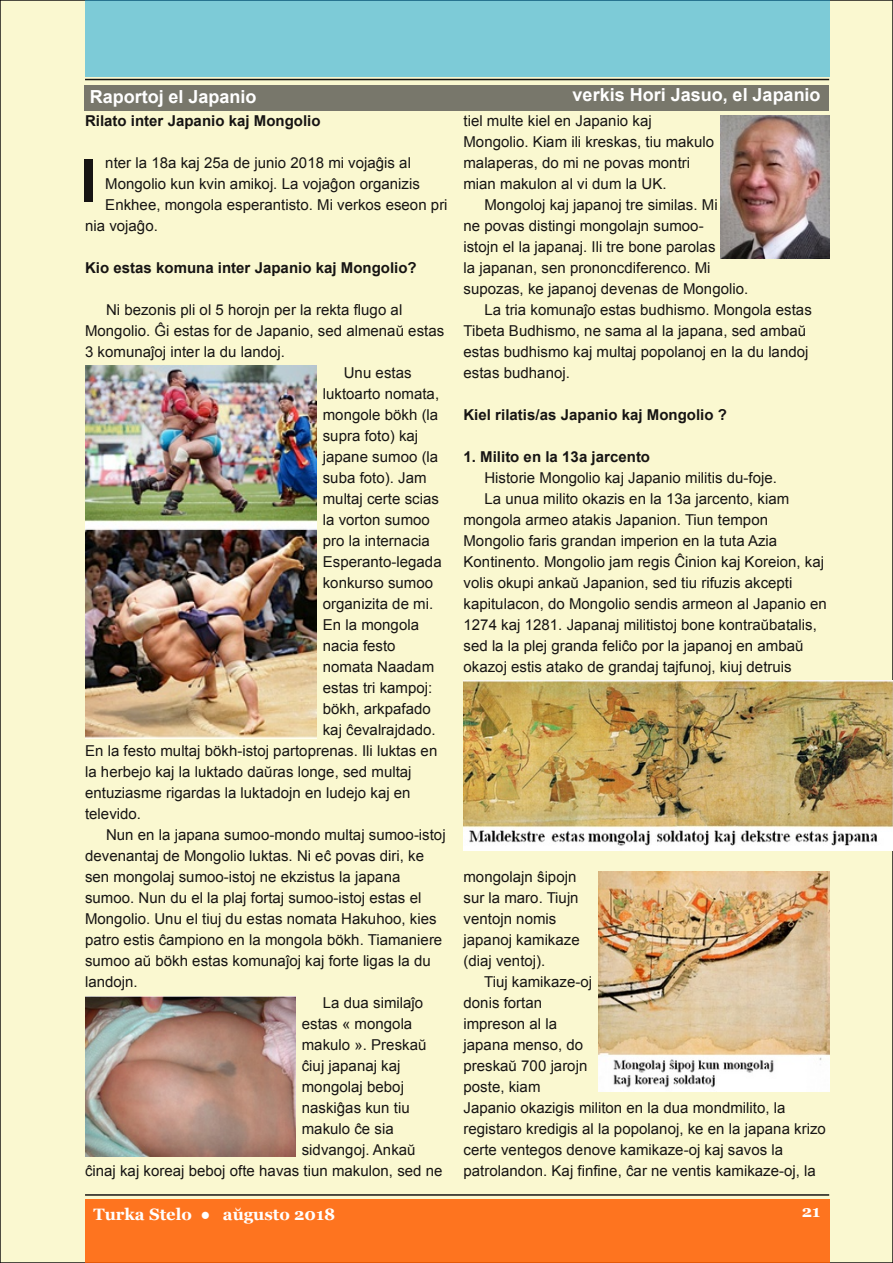
<style>
.page{position:relative;width:893px;height:1263px;background:#faf8d0}
.page>*{position:absolute;margin:0;border:0;box-sizing:border-box;transform-origin:0 0}
.t1{font:700 60px "Arial";color:#161413}
.t2{font:700 18px "Arial";color:#fff}
.t3{font:700 16.5px "Georgia";color:#fff}
.t4{font:15px/21px "Arial";letter-spacing:.005em;color:#161413}
.t5{font:700 15px "Arial";letter-spacing:.005em;color:#161413}
</style>
<div class="page">
<div style="left:85px;top:1199px;width:744px;height:64px;background:#fe741f"></div>
<hr style="left:85px;top:1194px;width:744px;height:2px;background:#161413">
<div style="left:85px;top:0;width:744px;height:77px;background:#7dcbd7"></div>
<hr style="left:85px;top:79px;width:744px;height:1px;background:#161413">
<div style="left:84px;top:85px;width:745px;height:26px;background:#78776b"></div>
<img style="left:721px;top:115px;width:108px;height:143px">
<img style="left:85px;top:366px;width:232px;height:373px">
<img style="left:85px;top:997px;width:210px;height:160px">
<img style="left:463px;top:680px;width:430px;height:170px">
<img style="left:599px;top:872px;width:230px;height:219px">
<p class="t2" style="left:90px;top:86px;width:168px">Raportoj el Japanio</p>
<p class="t2" style="left:573px;top:85px;width:249px">verkis Hori Jasuo, el Japanio</p>
<p class="t5" style="left:85px;top:112px;width:237px">Rilato inter Japanio kaj Mongolio</p>
<p class="t4" style="left:105px;top:152px;width:307px">nter la 18a kaj 25a de junio 2018 mi vojaĝis al</p>
<p class="t4" style="left:105px;top:173px;width:316px">Mongolio kun kvin amikoj. La vojaĝon organizis</p>
<p class="t4" style="left:105px;top:194px;width:344px">Enkhee, mongola esperantisto. Mi verkos eseon pri</p>
<p class="t4" style="left:85px;top:215px;width:74px">nia vojaĝo.</p>
<p class="t5" style="left:85px;top:259px;width:333px">Kio estas komuna inter Japanio kaj Mongolio?</p>
<p class="t4" style="left:106px;top:299px;width:298px">Ni bezonis pli ol 5 horojn per la rekta flugo al</p>
<p class="t4" style="left:85px;top:320px;width:361px">Mongolio. Ĝi estas for de Japanio, sed almenaŭ estas</p>
<p class="t4" style="left:85px;top:341px;width:202px">3 komunaĵoj inter la du landoj.</p>
<p class="t4" style="left:344px;top:362px;width:69px">Unu estas</p>
<p class="t4" style="left:323px;top:383px;width:118px">luktoarto nomata,</p>
<p class="t4" style="left:323px;top:404px;width:117px">mongole bökh (la</p>
<p class="t4" style="left:323px;top:425px;width:97px">supra foto) kaj</p>
<p class="t4" style="left:323px;top:446px;width:117px">japane sumoo (la</p>
<p class="t4" style="left:323px;top:467px;width:105px">suba foto). Jam</p>
<p class="t4" style="left:323px;top:488px;width:118px">multaj certe scias</p>
<p class="t4" style="left:323px;top:509px;width:109px">la vorton sumoo</p>
<p class="t4" style="left:323px;top:530px;width:109px">pro la internacia</p>
<p class="t4" style="left:323px;top:551px;width:120px">Esperanto-legada</p>
<p class="t4" style="left:323px;top:572px;width:112px">konkurso sumoo</p>
<p class="t4" style="left:323px;top:593px;width:112px">organizita de mi.</p>
<p class="t4" style="left:323px;top:614px;width:98px">En la mongola</p>
<p class="t4" style="left:323px;top:635px;width:74px">nacia festo</p>
<p class="t4" style="left:323px;top:656px;width:113px">nomata Naadam</p>
<p class="t4" style="left:323px;top:677px;width:111px">estas tri kampoj:</p>
<p class="t4" style="left:323px;top:698px;width:110px">bökh, arkpafado</p>
<p class="t4" style="left:323px;top:719px;width:114px">kaj ĉevalrajdado.</p>
<p class="t4" style="left:85px;top:740px;width:354px">En la festo multaj bökh-istoj partoprenas. Ili luktas en</p>
<p class="t4" style="left:85px;top:761px;width:328px">la herbejo kaj la luktado daŭras longe, sed multaj</p>
<p class="t4" style="left:85px;top:782px;width:327px">entuziasme rigardas la luktadojn en ludejo kaj en</p>
<p class="t4" style="left:85px;top:803px;width:58px">televido.</p>
<p class="t4" style="left:106px;top:824px;width:341px">Nun en la japana sumoo-mondo multaj sumoo-istoj</p>
<p class="t4" style="left:85px;top:845px;width:340px">devenantaj de Mongolio luktas. Ni eĉ povas diri, ke</p>
<p class="t4" style="left:85px;top:866px;width:317px">sen mongolaj sumoo-istoj ne ekzistus la japana</p>
<p class="t4" style="left:85px;top:887px;width:338px">sumoo. Nun du el la plaj fortaj sumoo-istoj estas el</p>
<p class="t4" style="left:85px;top:908px;width:353px">Mongolio. Unu el tiuj du estas nomata Hakuhoo, kies</p>
<p class="t4" style="left:85px;top:929px;width:359px">patro estis ĉampiono en la mongola bökh. Tiamaniere</p>
<p class="t4" style="left:85px;top:950px;width:347px">sumoo aŭ bökh estas komunaĵoj kaj forte ligas la du</p>
<p class="t4" style="left:85px;top:971px;width:54px">landojn.</p>
<p class="t4" style="left:323px;top:992px;width:102px">La dua similaĵo</p>
<p class="t4" style="left:302px;top:1013px;width:112px">estas « mongola</p>
<p class="t4" style="left:302px;top:1034px;width:126px">makulo ». Preskaŭ</p>
<p class="t4" style="left:302px;top:1055px;width:100px">ĉiuj japanaj kaj</p>
<p class="t4" style="left:302px;top:1076px;width:104px">mongolaj beboj</p>
<p class="t4" style="left:302px;top:1097px;width:109px">naskiĝas kun tiu</p>
<p class="t4" style="left:302px;top:1118px;width:93px">makulo ĉe sia</p>
<p class="t4" style="left:302px;top:1139px;width:115px">sidvangoj. Ankaŭ</p>
<p class="t4" style="left:85px;top:1160px;width:359px">ĉinaj kaj koreaj beboj ofte havas tiun makulon, sed ne</p>
<p class="t4" style="left:463px;top:110px;width:252px">tiel multe kiel en Japanio kaj<br>Mongolio. Kiam ili kreskas, tiu makulo malaperas, do mi ne povas montri mian makulon al vi dum la UK.</p>
<p class="t4" style="left:484px;top:194px;width:235px">Mongoloj kaj japanoj tre similas. Mi</p>
<p class="t4" style="left:463px;top:215px;width:242px">ne povas distingi mongolajn sumoo-</p>
<p class="t4" style="left:463px;top:236px;width:253px">istojn el la japanaj. Ili tre bone parolas</p>
<p class="t4" style="left:463px;top:257px;width:249px">la japanan, sen prononcdiferenco. Mi</p>
<p class="t4" style="left:463px;top:278px;width:286px">supozas, ke japanoj devenas de Mongolio.</p>
<p class="t4" style="left:484px;top:299px;width:329px">La tria komunaĵo estas budhismo. Mongola estas</p>
<p class="t4" style="left:463px;top:320px;width:344px">Tibeta Budhismo, ne sama al la japana, sed ambaŭ</p>
<p class="t4" style="left:463px;top:341px;width:347px">estas budhismo kaj multaj popolanoj en la du landoj</p>
<p class="t4" style="left:463px;top:362px;width:108px">estas budhanoj.</p>
<p class="t5" style="left:463px;top:406px;width:265px">Kiel rilatis/as Japanio kaj Mongolio ?</p>
<p class="t5" style="left:463px;top:448px;width:188px">1. Milito en la 13a jarcento</p>
<p class="t4" style="left:484px;top:467px;width:294px">Historie Mongolio kaj Japanio militis du-foje.</p>
<p class="t4" style="left:484px;top:488px;width:306px">La unua milito okazis en la 13a jarcento, kiam</p>
<p class="t4" style="left:463px;top:509px;width:306px">mongola armeo atakis Japanion. Tiun tempon</p>
<p class="t4" style="left:463px;top:530px;width:315px">Mongolio faris grandan imperion en la tuta Azia</p>
<p class="t4" style="left:463px;top:551px;width:362px">Kontinento. Mongolio jam regis Ĉinion kaj Koreion, kaj</p>
<p class="t4" style="left:463px;top:572px;width:330px">volis okupi ankaŭ Japanion, sed tiu rifuzis akcepti</p>
<p class="t4" style="left:463px;top:593px;width:365px">kapitulacon, do Mongolio sendis armeon al Japanio en</p>
<p class="t4" style="left:463px;top:614px;width:355px">1274 kaj 1281. Japanaj militistoj bone kontraŭbatalis,</p>
<p class="t4" style="left:463px;top:635px;width:341px">sed la la plej granda feliĉo por la japanoj en ambaŭ</p>
<p class="t4" style="left:463px;top:656px;width:330px">okazoj estis atako de grandaj tajfunoj, kiuj detruis</p>
<h1 class="t1" style="left:80px;top:148px;width:18px">I</h1>
<p class="t4" style="left:463px;top:866px;width:118px">mongolajn ŝipojn sur la maro. Tiujn ventojn nomis japanoj kamikaze (diaj ventoj).</p>
<p class="t4" style="left:463px;top:971px;width:364px;text-indent:21px">Tiuj kamikaze-oj<br>donis fortan<br>impreson al la<br>japana menso, do<br>preskaŭ 700 jarojn<br>poste, kiam<br>Japanio okazigis militon en la dua mondmilito, la registaro kredigis al la popolanoj, ke en la japana krizo certe ventegos denove kamikaze-oj kaj savos la patrolandon. Kaj finfine, ĉar ne ventis kamikaze-oj, la</p>
<p class="t3" style="left:94px;top:1205px;width:243px">Turka Stelo ● aŭgusto 2018</p>
<p class="t3" style="left:802px;top:1201px;width:20px">21</p>
</div>
